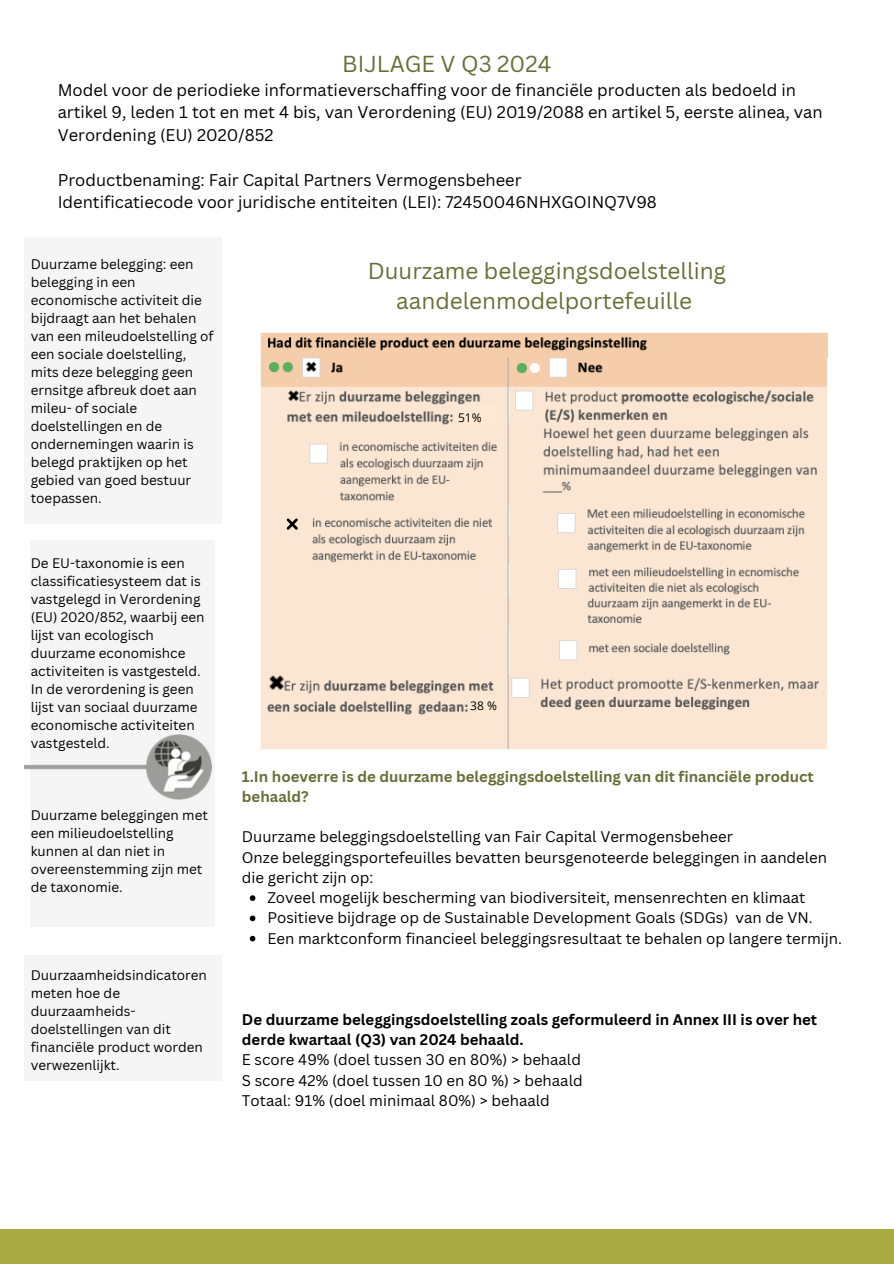
<style>
.page{position:relative;width:894px;height:1264px;background:#fff}
.page>*{position:absolute;margin:0;border:0;box-sizing:border-box;transform-origin:0 0}
.t1{font:22.5px/30.3px "Canva Sans";color:#696d36;text-align:center}
.t2{font:16.5px/22.5px "Canva Sans";color:#000}
.t3{font:15px/20.2px "Canva Sans";color:#000}
.t4{font:700 15px/20.2px "Canva Sans";color:#696d36}
.t5{font:13.5px/18px "Canva Sans";color:#000}
.t6{font:12px "Open Sans";color:#000}
.s1{font-weight:700}
</style>
<div class="page">
<svg style="left:250px;top:895px;width:5px;height:5px"></svg>
<svg style="left:250px;top:915px;width:5px;height:6px"></svg>
<svg style="left:250px;top:935px;width:5px;height:6px"></svg>
<div style="left:0;top:1229px;width:893px;height:34px;background:#a9aa44"></div>
<div style="left:24px;top:237px;width:197px;height:287px;background:#f5f5f5"></div>
<div style="left:31px;top:540px;width:184px;height:386px;background:#f5f5f5"></div>
<img style="left:24px;top:734px;width:187px;height:66px">
<img style="left:260px;top:332px;width:567px;height:417px">
<div style="left:24px;top:955px;width:197px;height:126px;background:#f5f5f5"></div>
<svg style="left:286px;top:518px;width:12px;height:11px"></svg>
<div style="left:456px;top:405px;width:41px;height:26px;background:#fde9d3"></div>
<div style="left:469px;top:695px;width:28px;height:18px;background:#fde9d3"></div>
<h3 class="t1" style="left:342px;top:48px;width:210px">BIJLAGE V Q3 2024</h3>
<h3 class="t2" style="left:58px;top:78px;width:766px">Model voor de periodieke informatieverschaffing voor de financiële producten als bedoeld in artikel 9, leden 1 tot en met 4 bis, van Verordening (EU) 2019/2088 en artikel 5, eerste alinea, van<br>Verordening (EU) 2020/852</h3>
<p class="t2" style="left:58px;top:168px;width:600px">Productbenaming: Fair Capital Partners Vermogensbeheer<br>Identificatiecode voor juridische entiteiten (LEI): 72450046NHXGOINQ7V98</p>
<p class="t5" style="left:31px;top:255px;width:184px">Duurzame belegging: een belegging in een economische activiteit die bijdraagt aan het behalen van een mileudoelstelling of een sociale doelstelling, mits deze belegging geen ernsitge afbreuk doet aan mileu- of sociale doelstellingen en de ondernemingen waarin is belegd praktijken op het gebied van goed bestuur toepassen.</p>
<p class="t5" style="left:31px;top:554px;width:175px">De EU-taxonomie is een classificatiesysteem dat is vastgelegd in Verordening (EU) 2020/852, waarbij een lijst van ecologisch duurzame economishce activiteiten is vastgesteld.<br>In de verordening is geen lijst van sociaal duurzame economische activiteiten vastgesteld.</p>
<p class="t5" style="left:31px;top:806px;width:179px">Duurzame beleggingen met een milieudoelstelling kunnen al dan niet in overeenstemming zijn met de taxonomie.</p>
<h4 class="t5" style="left:31px;top:965px;width:178px">Duurzaamheidsindicatoren meten hoe de duurzaamheids&shy;doelstellingen van dit financiële product worden verwezenlijkt.</h4>
<h3 class="t1" style="left:367px;top:254px;width:359px">Duurzame beleggingsdoelstelling aandelenmodelportefeuille</h3>
<h4 class="t6" style="left:458px;top:409px;width:25px">51%</h4>
<p class="t6" style="left:470px;top:697px;width:28px">38 %</p>
<h3 class="t4" style="left:242px;top:765px;width:573px">1.In hoeverre is de duurzame beleggingsdoelstelling van dit financiële product behaald?</h3>
<h4 class="t3" style="left:242px;top:826px;width:586px">Duurzame beleggingsdoelstelling van Fair Capital Vermogensbeheer<br>Onze beleggingsportefeuilles bevatten beursgenoteerde beleggingen in aandelen die gericht zijn op:</h4>
<h1 class="t3" style="left:267px;top:887px;width:539px">Zoveel mogelijk bescherming van biodiversiteit, mensenrechten en klimaat</h1>
<h2 class="t3" style="left:267px;top:907px;width:547px">Positieve bijdrage op de Sustainable Development Goals (SDGs) van de VN.</h2>
<h3 class="t3" style="left:267px;top:927px;width:576px">Een marktconform financieel beleggingsresultaat te behalen op langere termijn.</h3>
<p class="t3" style="left:242px;top:1008px;width:576px"><span class="s1">De duurzame beleggingsdoelstelling zoals geformuleerd in Annex III is over het derde kwartaal (Q3) van 2024 behaald.<br></span>E score 49% (doel tussen 30 en 80%) &gt; behaald<br>S score 42% (doel tussen 10 en 80 %) &gt; behaald<br>Totaal: 91% (doel minimaal 80%) &gt; behaald</p>
</div>
